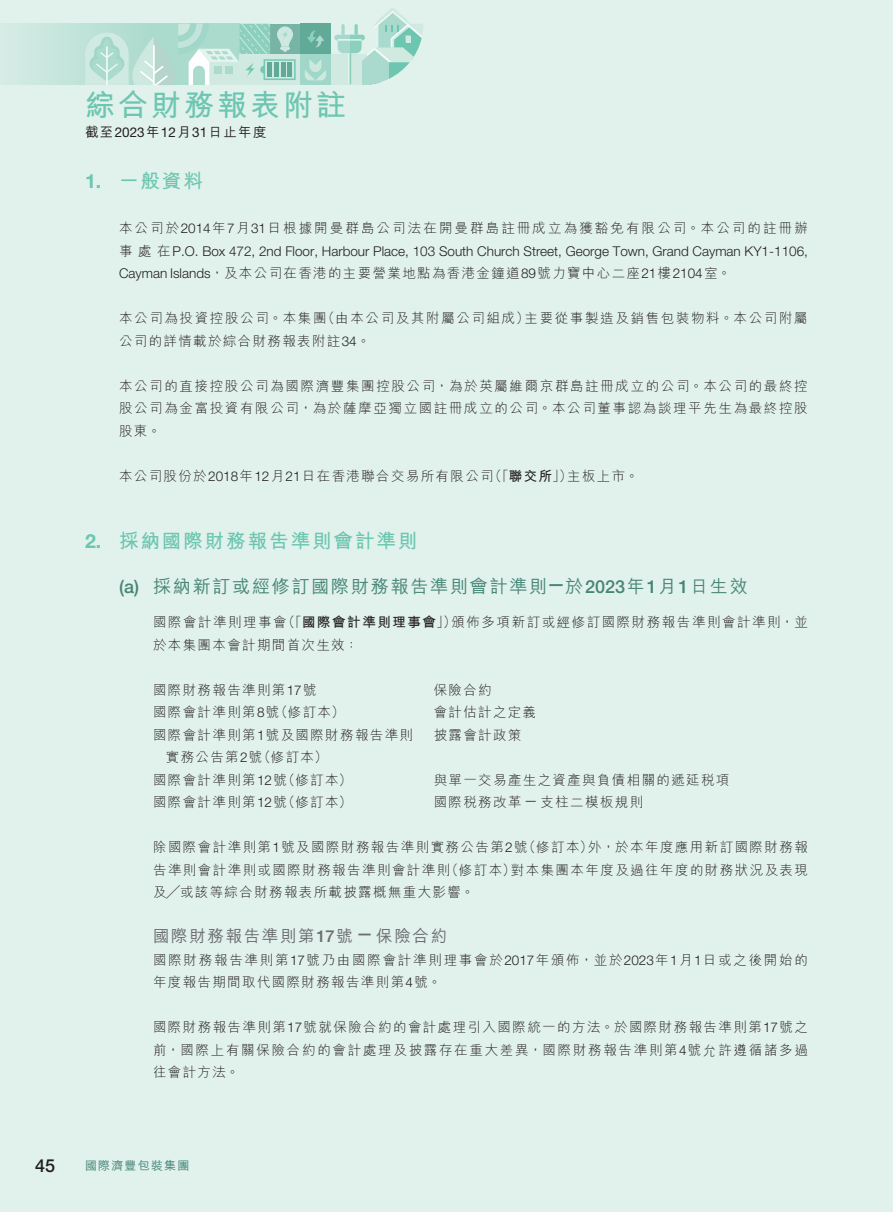
<style>
.page{position:relative;width:893px;height:1212px;background:#e1f1ec}
.page>*{position:absolute;margin:0;border:0;box-sizing:border-box;transform-origin:0 0}
.t1{font:700 30px "M Hei HK";letter-spacing:.1em;color:#6cc6b0}
.t2{font:700 19.5px "M Hei HK";letter-spacing:.1em;color:#6cc6b0}
.t3{font:700 19.5px "Helvetica Neue LT Std";color:#6cc6b0}
.t4{font:500 18px "M Hei HK";letter-spacing:.1em;color:#468677}
.t5{font:500 18px "Helvetica Neue LT Std";color:#468677}
.t6{font:500 18px "Helvetica Neue LT Std";color:#231f20}
.t7{font:500 16.5px "M Hei HK";letter-spacing:.1em;color:#6c6d70}
.t8{font:500 16.5px "Helvetica Neue LT Std";color:#6c6d70}
.t9{font:300 13.5px/22.5px "M Hei HK";letter-spacing:.105em;color:#231f20}
.t10{font:300 13.5px "Helvetica Neue LT Std";color:#231f20}
.t11{font:300 13.5px/22.5px "M Hei HK";letter-spacing:.13em;color:#231f20}
.t12{font:300 13.5px "M Hei HK";letter-spacing:.155em;color:#231f20}
.t13{font:500 13.5px "M Hei HK";letter-spacing:.1em;color:#231f20}
.t14{font:700 13.5px "M Hei HK";letter-spacing:.115em;color:#231f20}
.t15{font:500 12px "M Hei HK";letter-spacing:.1em;color:#468677}
.s1{font-family:"Helvetica Neue LT Std";font-weight:400}
.s2{font-family:"Helvetica Neue LT Std"}
.s3{font-family:"M Hei HK"}
.s4{font-weight:700}
.s5{font-weight:300}
</style>
<div class="page">
<div style="left:0;top:24px;width:239px;height:61px;background:#cae8df"></div>
<div style="left:270px;top:24px;width:31px;height:30px;background:#78b4a5"></div>
<div style="left:239px;top:54px;width:62px;height:31px;background:#d0eae1"></div>
<div style="left:304px;top:55px;width:63px;height:30px;background:#d0eae1"></div>
<svg style="left:85px;top:24px;width:211px;height:61px"></svg>
<div style="left:300px;top:54px;width:31px;height:31px;background:#a0d7c8"></div>
<svg style="left:305px;top:59px;width:21px;height:21px"></svg>
<div style="left:300px;top:24px;width:31px;height:30px;background:#61aa98"></div>
<svg style="left:307px;top:30px;width:17px;height:17px"></svg>
<svg style="left:334px;top:8px;width:89px;height:77px"></svg>
<h1 class="t1" style="left:85px;top:83px;width:262px">綜合財務報表附註</h1>
<p class="t13" style="left:85px;top:122px;width:183px">截至<span class="s1">2023</span>年<span class="s1">12</span>月<span class="s1">31</span>日止年度</p>
<h2 class="t3" style="left:85px;top:168px;width:18px">1.</h2>
<h2 class="t3" style="left:85px;top:528px;width:18px">2.</h2>
<h2 class="t2" style="left:119px;top:166px;width:85px">一般資料</h2>
<p class="t12" style="left:119px;top:221px;width:690px">本公司於<span class="s2">2014</span>年<span class="s2">7</span>月<span class="s2">31</span>日根據開曼群島公司法在開曼群島註冊成立為獲豁免有限公司。本公司的註冊辦</p>
<p class="t10" style="left:119px;top:243px;width:690px"><span class="s3">事處在</span>P O. . Box 472, 2nd Floor, Harbour Place, 103 South Church Street, George Town, Grand Cayman KY1-1106,</p>
<p class="t9" style="left:119px;top:262px;width:613px"><span class="s2">CaymanIslands</span>，及本公司在香港的主要營業地點為香港金鐘道<span class="s2">89</span>號力寶中心二座<span class="s2">21</span>樓<span class="s2">2104</span>室。</p>
<p class="t9" style="left:524px;top:307px;width:285px">主要從事製造及銷售包裝物料。本公司附屬</p>
<p class="t9" style="left:321px;top:307px;width:209px">（由本公司及其附屬公司組成）</p>
<p class="t9" style="left:119px;top:307px;width:253px">本公司為投資控股公司。本集團<br>公司的詳情載於綜合財務報表附註<span class="s2">34</span>。</p>
<p class="t9" style="left:119px;top:374px;width:690px;text-align:justify">本公司的直接控股公司為國際濟豐集團控股公司，為於英屬維爾京群島註冊成立的公司。本公司的最終控股公司為金富投資有限公司，為於薩摩亞獨立國註冊成立的公司。本公司董事認為談理平先生為最終控股股東。</p>
<p class="t9" style="left:567px;top:464px;width:73px">主板上市。</p>
<p class="t9" style="left:489px;top:464px;width:85px">（「<span class="s4">聯交所</span>」）</p>
<p class="t9" style="left:119px;top:464px;width:376px">本公司股份於<span class="s2">2018</span>年<span class="s2">12</span>月<span class="s2">21</span>日在香港聯合交易所有限公司</p>
<h2 class="t2" style="left:119px;top:526px;width:300px">採納國際財務報告準則會計準則</h2>
<h3 class="t5" style="left:119px;top:576px;width:22px">a( )</h3>
<h3 class="t4" style="left:153px;top:573px;width:396px">採納新訂或經修訂國際財務報告準則會計準則</h3>
<h3 class="t4" style="left:565px;top:573px;width:184px">於<span class="s2">2023</span>年<span class="s2">1</span>月<span class="s2">1</span>日生效</h3>
<h3 class="t5" style="left:547px;top:573px;width:19px">—</h3>
<p class="t14" style="left:282px;top:612px;width:176px"><span class="s5">（「</span>國際會計準則理事會<span class="s5">」）</span></p>
<p class="t9" style="left:153px;top:611px;width:207px">國際會計準則理事會<br>於本集團本會計期間首次生效：</p>
<p class="t9" style="left:452px;top:611px;width:358px">頒佈多項新訂或經修訂國際財務報告準則會計準則，並</p>
<p class="t9" style="left:153px;top:678px;width:165px">國際財務報告準則第<span class="s2">17</span>號</p>
<p class="t9" style="left:274px;top:701px;width:72px">（修訂本）</p>
<p class="t9" style="left:153px;top:701px;width:128px">國際會計準則第<span class="s2">8</span>號</p>
<p class="t9" style="left:153px;top:723px;width:261px">國際會計準則第<span class="s2">1</span>號及國際財務報告準則</p>
<p class="t9" style="left:257px;top:746px;width:72px">（修訂本(</p>
<p class="t9" style="left:166px;top:746px;width:98px">實務公告第<span class="s2">2</span>號</p>
<p class="t9" style="left:282px;top:768px;width:72px">（修訂本）</p>
<p class="t9" style="left:153px;top:768px;width:135px">國際會計準則第<span class="s2">12</span>號</p>
<p class="t9" style="left:282px;top:791px;width:72px">（修訂本）</p>
<p class="t9" style="left:153px;top:791px;width:135px">國際會計準則第<span class="s2">12</span>號</p>
<p class="t9" style="left:434px;top:678px;width:60px">保險合約</p>
<p class="t9" style="left:434px;top:701px;width:104px">會計估計之定義</p>
<p class="t9" style="left:434px;top:723px;width:89px">披露會計政策</p>
<p class="t9" style="left:434px;top:768px;width:297px">與單一交易產生之資產與負債相關的遞延稅項</p>
<p class="t9" style="left:541px;top:791px;width:104px">支柱二模板規則</p>
<p class="t9" style="left:434px;top:791px;width:89px">國際稅務改革</p>
<p class="t10" style="left:524px;top:792px;width:15px">—</p>
<p class="t9" style="left:523px;top:836px;width:72px">（修訂本）</p>
<p class="t9" style="left:511px;top:836px;width:299px;text-indent:-358px">除國際會計準則第<span class="s2">1</span>號及國際財務報告準則實務公告第<span class="s2">2</span>號<br>對本集團本年度及過往年度的財務狀況及表現</p>
<p class="t9" style="left:588px;top:836px;width:221px">外，於本年度應用新訂國際財務報</p>
<p class="t9" style="left:445px;top:858px;width:72px">（修訂本）</p>
<p class="t9" style="left:153px;top:858px;width:323px">告準則會計準則或國際財務報告準則會計準則及╱或該等綜合財務報表所載披露概無重大影響。</p>
<p class="t7" style="left:376px;top:924px;width:72px">保險合約</p>
<p class="t7" style="left:153px;top:924px;width:201px">國際財務報告準則第<span class="s2">17</span>號</p>
<p class="t11" style="left:153px;top:948px;width:656px">國際財務報告準則第<span class="s2">17</span>號乃由國際會計準則理事會於<span class="s2">2017</span>年頒佈，並於<span class="s2">2023</span>年<span class="s2">1</span>月<span class="s2">1</span>日或之後開始的年度報告期間取代國際財務報告準則第<span class="s2">4</span>號。</p>
<p class="t9" style="left:153px;top:1016px;width:656px;text-align:justify">國際財務報告準則第<span class="s2">17</span>號就保險合約的會計處理引入國際統一的方法。於國際財務報告準則第<span class="s2">17</span>號之前，國際上有關保險合約的會計處理及披露存在重大差異，國際財務報告準則第<span class="s2">4</span>號允許遵循諸多過往會計方法。</p>
<p class="t8" style="left:356px;top:923px;width:18px">—</p>
<h3 class="t6" style="left:35px;top:1154px;width:22px">45</h3>
<p class="t15" style="left:85px;top:1157px;width:106px">國際濟豐包裝集團</p>
</div>
